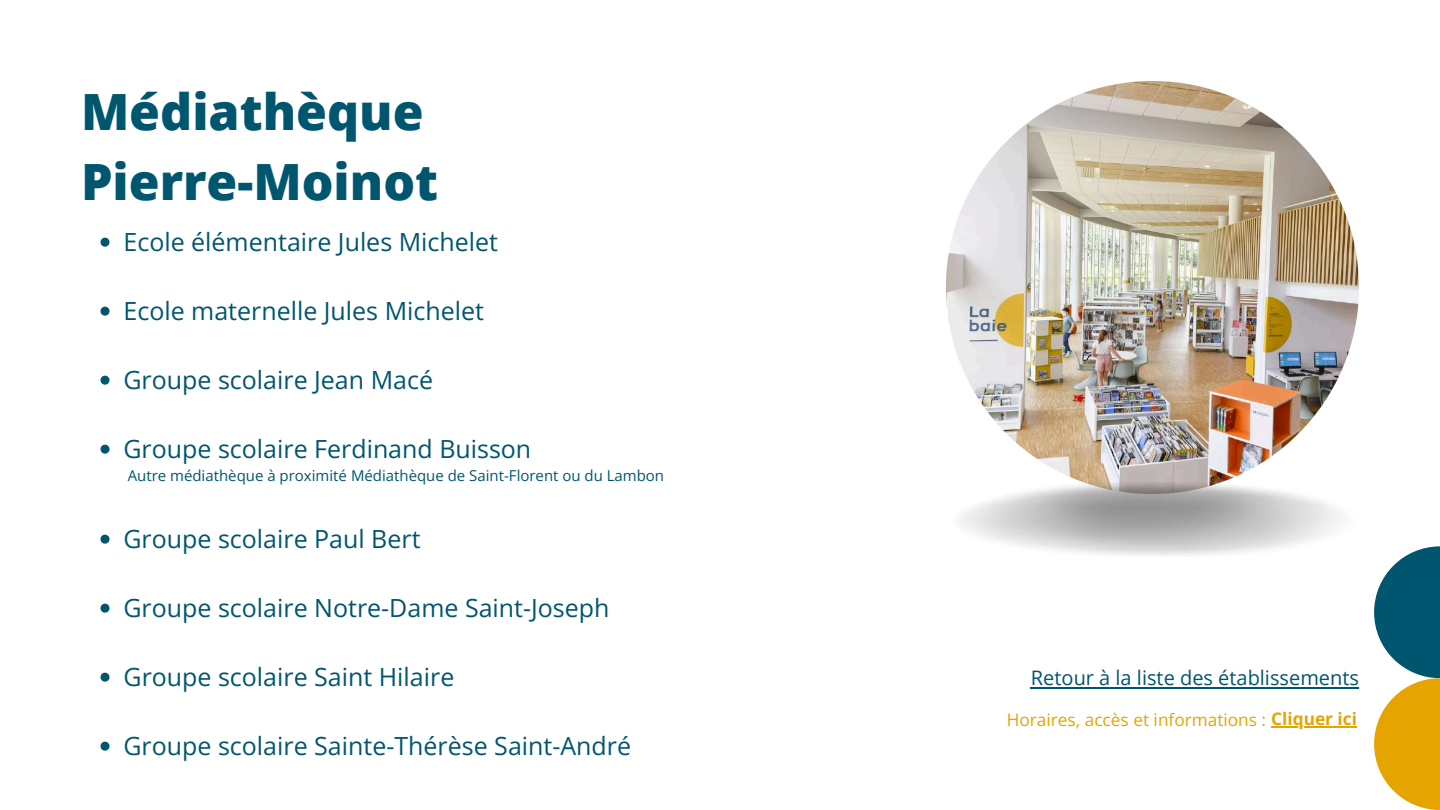
<style>
.page{position:relative;width:1440px;height:810px;background:#fff}
.page>*{position:absolute;margin:0;border:0;box-sizing:border-box;transform-origin:0 0}
.t1{font:800 50px/69.8px "Open Sans";color:#00566f}
.t2{font:25px "Open Sans";color:#00566f}
.t3{font:20px "Open Sans";color:#00566f}
.t4{font:17.3px "Open Sans";color:#e6a400}
.t5{font:15px "Open Sans";color:#00566f}
.s1{font-weight:700}
</style>
<div class="page">
<svg style="left:1374px;top:546px;width:66px;height:132px;fill:#00566f"></svg>
<svg style="left:1374px;top:678px;width:66px;height:132px;fill:#e6a400"></svg>
<img style="left:946px;top:81px;width:413px;height:413px;border-radius:50%">
<svg style="left:100px;top:238px;width:10px;height:9px"></svg>
<svg style="left:100px;top:307px;width:10px;height:9px"></svg>
<svg style="left:100px;top:376px;width:10px;height:9px"></svg>
<svg style="left:100px;top:445px;width:10px;height:9px"></svg>
<svg style="left:100px;top:535px;width:10px;height:9px"></svg>
<svg style="left:100px;top:604px;width:10px;height:9px"></svg>
<svg style="left:100px;top:673px;width:10px;height:9px"></svg>
<svg style="left:100px;top:742px;width:10px;height:9px"></svg>
<hr style="left:1271px;top:727px;width:86px;height:1px;background:#e6a400">
<hr style="left:1031px;top:687px;width:328px;height:1px;background:#00566f">
<h1 class="t1" style="left:81px;top:76px;width:359px">Médiathèque<br>Pierre-Moinot</h1>
<p class="t2" style="left:123px;top:224px;width:376px">Ecole élémentaire Jules Michelet</p>
<p class="t2" style="left:123px;top:293px;width:362px">Ecole maternelle Jules Michelet</p>
<p class="t2" style="left:123px;top:362px;width:311px">Groupe scolaire Jean Macé</p>
<p class="t2" style="left:123px;top:431px;width:409px">Groupe scolaire Ferdinand Buisson</p>
<p class="t5" style="left:128px;top:465px;width:538px">Autre médiathèque à proximité Médiathèque de Saint-Florent ou du Lambon</p>
<p class="t2" style="left:123px;top:521px;width:299px">Groupe scolaire Paul Bert</p>
<p class="t2" style="left:123px;top:590px;width:488px">Groupe scolaire Notre-Dame Saint-Joseph</p>
<p class="t2" style="left:123px;top:659px;width:332px">Groupe scolaire Saint Hilaire</p>
<p class="t2" style="left:123px;top:728px;width:509px">Groupe scolaire Sainte-Thérèse Saint-André</p>
<p class="t3" style="left:1031px;top:664px;width:330px">Retour à la liste des établissements</p>
<p class="t4" style="left:1007px;top:708px;width:352px">Horaires, accès et informations : <span class="s1">Cliquer ici</span></p>
</div>
